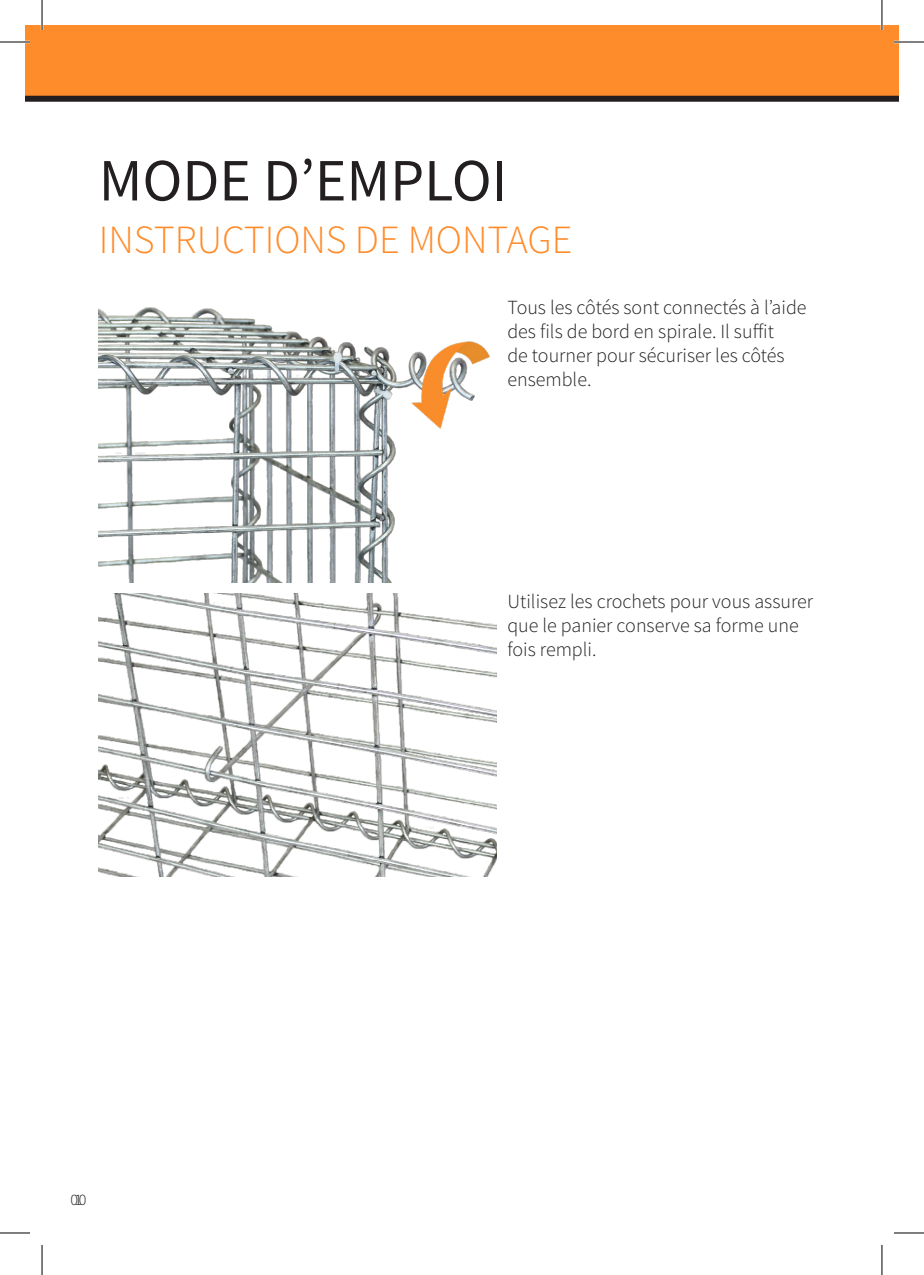
<style>
.page{position:relative;width:924px;height:1275px;background:#fff}
.page>*{position:absolute;margin:0;border:0;box-sizing:border-box;transform-origin:0 0}
.t1{font:60px "Source Sans Pro";color:#231f20}
.t2{font:300 40px "Source Sans Pro";color:#ff8c2b}
.t3{font:300 20px/24px "Source Sans Pro";color:#231f20}
.t4{font:300 16px "Source Sans Pro";color:#231f20}
</style>
<div class="page">
<div style="left:25px;top:25px;width:873px;height:74px;background:#ff8c2b"></div>
<div style="left:25px;top:96px;width:873px;height:6px;background:#231f20"></div>
<img style="left:99px;top:307px;width:391px;height:275px">
<img style="left:99px;top:593px;width:397px;height:284px">
<hr style="left:0;top:41px;width:30px;height:2px;background:#fff">
<hr style="left:893px;top:41px;width:30px;height:2px;background:#fff">
<hr style="left:41px;top:0;width:2px;height:30px;background:#fff">
<hr style="left:880px;top:0;width:2px;height:30px;background:#fff">
<hr style="left:0;top:42px;width:30px;height:1px;background:#000">
<hr style="left:893px;top:42px;width:30px;height:1px;background:#000">
<hr style="left:0;top:1232px;width:30px;height:1px;background:#000">
<hr style="left:893px;top:1232px;width:30px;height:1px;background:#000">
<hr style="left:42px;top:0;width:1px;height:30px;background:#000">
<hr style="left:42px;top:1245px;width:1px;height:30px;background:#000">
<hr style="left:881px;top:0;width:1px;height:30px;background:#000">
<hr style="left:881px;top:1245px;width:1px;height:30px;background:#000">
<p class="t1" style="left:99px;top:142px;width:410px">MODE D’EMPLOI</p>
<p class="t2" style="left:99px;top:215px;width:475px">INSTRUCTIONS DE MONTAGE</p>
<p class="t3" style="left:507px;top:295px;width:300px">Tous les côtés sont connectés à l’aide des fils de bord en spirale. Il suffit<br>de tourner pour sécuriser les côtés ensemble.</p>
<p class="t3" style="left:507px;top:590px;width:307px">Utilisez les crochets pour vous assurer que le panier conserve sa forme une fois rempli.</p>
<p class="t4" style="left:70px;top:1189px;width:17px">010</p>
</div>
